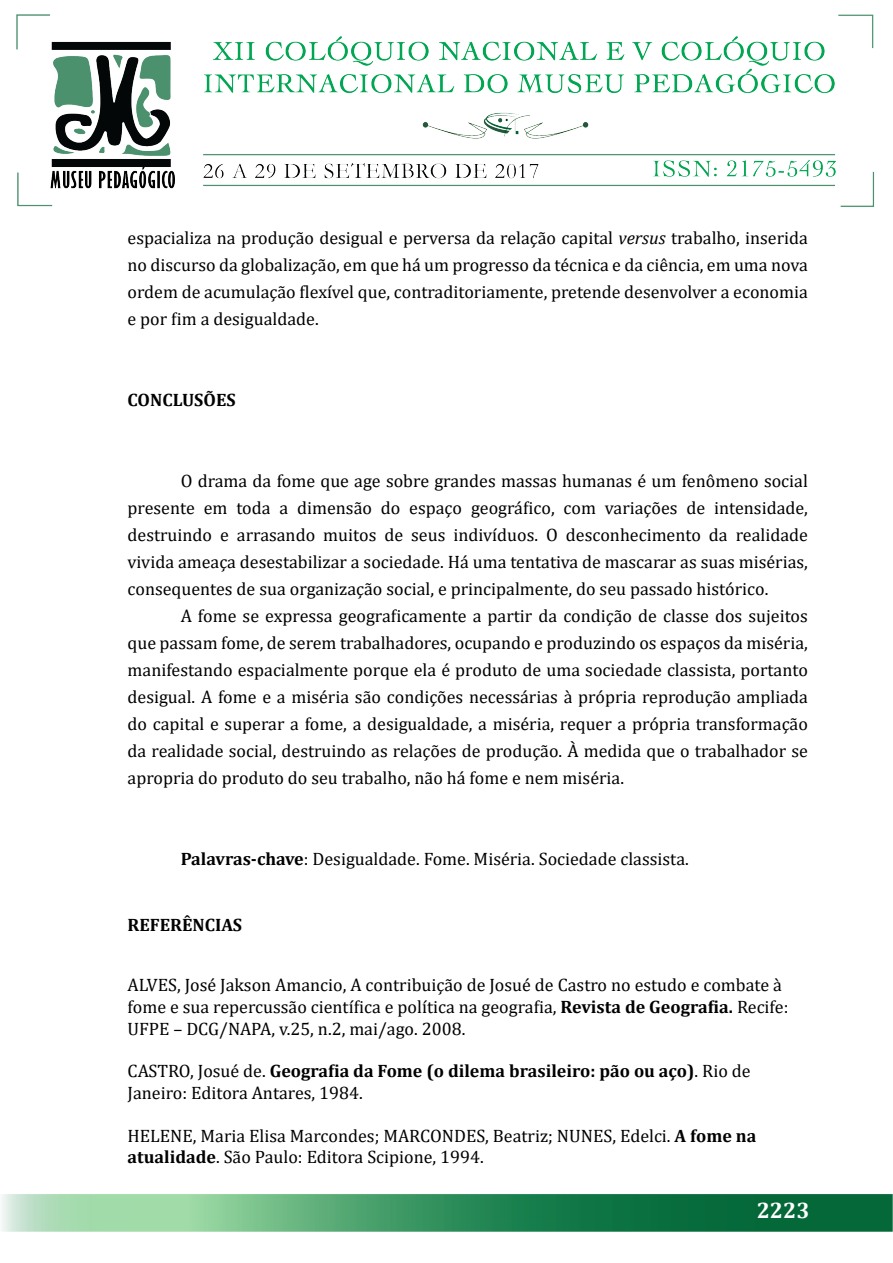
<style>
.page{position:relative;width:893px;height:1263px;background:#fff}
.page>*{position:absolute;margin:0;border:0;box-sizing:border-box;transform-origin:0 0}
.t1{font:700 22.5px "Cambria";color:#fff}
.t2{font:18px/27px "Cambria";color:#000;text-align:justify}
.t3{font:700 18px "Cambria";color:#000}
.s1{font-style:italic}
.s2{font-weight:700}
</style>
<div class="page">
<img style="left:2px;top:14px;width:890px;height:1218px">
<p class="t2" style="left:128px;top:224px;width:682px">espacializa na produção desigual e perversa da relação capital <span class="s1">versus</span> trabalho, inserida no discurso da globalização, em que há um progresso da técnica e da ciência, em uma nova ordem de acumulação flexível que, contraditoriamente, pretende desenvolver a economia e por fim a desigualdade.</p>
<p class="t3" style="left:128px;top:387px;width:110px">CONCLUSÕES</p>
<p class="t2" style="left:128px;top:467px;width:682px;text-indent:53px">O drama da fome que age sobre grandes massas humanas é um fenômeno social presente em toda a dimensão do espaço geográfico, com variações de intensidade, destruindo e arrasando muitos de seus indivíduos. O desconhecimento da realidade vivida ameaça desestabilizar a sociedade. Há uma tentativa de mascarar as suas misérias, consequentes de sua organização social, e principalmente, do seu passado histórico.</p>
<p class="t2" style="left:128px;top:602px;width:682px;text-indent:53px">A fome se expressa geograficamente a partir da condição de classe dos sujeitos que passam fome, de serem trabalhadores, ocupando e produzindo os espaços da miséria, manifestando espacialmente porque ela é produto de uma sociedade classista, portanto desigual. A fome e a miséria são condições necessárias à própria reprodução ampliada do capital e superar a fome, a desigualdade, a miséria, requer a própria transformação da realidade social, destruindo as relações de produção. À medida que o trabalhador se apropria do produto do seu trabalho, não há fome e nem miséria.</p>
<p class="t2" style="left:181px;top:845px;width:510px"><span class="s2">Palavras-chave</span>: Desigualdade. Fome. Miséria. Sociedade classista.</p>
<p class="t3" style="left:128px;top:912px;width:116px">REFERÊNCIAS</p>
<p class="t2" style="left:128px;top:974px;width:662px;line-height:21.6px;text-align:left">ALVES, José Jakson Amancio, A contribuição de Josué de Castro no estudo e combate à fome e sua repercussão científica e política na geografia, <span class="s2">Revista de Geografia.</span> Recife:<br>UFPE – DCG/NAPA, v.25, n.2, mai/ago. 2008.</p>
<p class="t2" style="left:128px;top:1060px;width:625px;line-height:21.6px">CASTRO, Josué de. <span class="s2">Geografia da Fome (o dilema brasileiro: pão ou aço)</span>. Rio de<br>Janeiro: Editora Antares, 1984.</p>
<p class="t2" style="left:128px;top:1125px;width:630px;line-height:21.6px">HELENE, Maria Elisa Marcondes; MARCONDES, Beatriz; NUNES, Edelci. <span class="s2">A fome na atualidade</span>. São Paulo: Editora Scipione, 1994.</p>
<p class="t1" style="left:757px;top:1195px;width:55px">2223</p>
</div>
